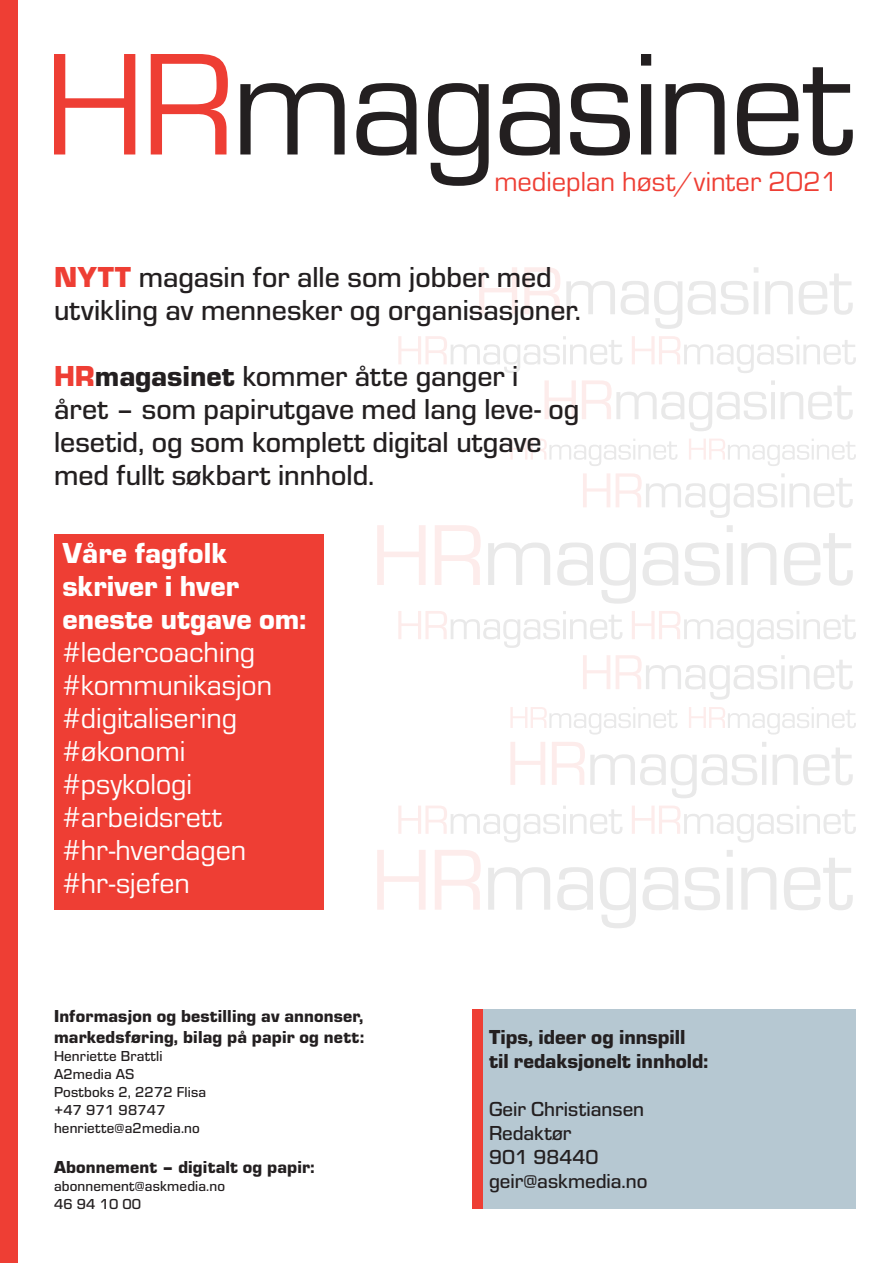
<style>
.page{position:relative;width:893px;height:1263px;background:#fff}
.page>*{position:absolute;margin:0;border:0;box-sizing:border-box;transform-origin:0 0}
.t1{font:500 30px/33px "Eurostile";color:#231f20}
.t2{font:30px/33px "Eurostile";color:#fff}
.t3{font:900 30px/33px "Eurostile";color:#fff}
.t4{font:28.5px "Eurostile";color:#ee3e34}
.t5{font:500 21px/24px "Eurostile";color:#231f20}
.t6{font:900 21px/24px "Eurostile";color:#231f20}
.t7{font:900 18px/21.6px "Eurostile";letter-spacing:.01em;color:#231f20}
.t8{font:500 15px/18px "Eurostile";letter-spacing:.01em;color:#231f20}
.s1{font-weight:900;color:#ee3e34}
.s2{font-weight:900}
</style>
<div class="page">
<div style="left:0;top:0;width:17px;height:1263px;background:#ee3e34"></div>
<svg style="left:240px;top:54px;width:613px;height:132px"></svg>
<svg style="left:54px;top:54px;width:174px;height:100px"></svg>
<svg style="left:566px;top:267px;width:287px;height:62px"></svg>
<svg style="left:479px;top:267px;width:81px;height:47px"></svg>
<svg style="left:545px;top:380px;width:308px;height:51px"></svg>
<svg style="left:689px;top:439px;width:167px;height:27px"></svg>
<svg style="left:510px;top:439px;width:167px;height:27px"></svg>
<svg style="left:689px;top:707px;width:167px;height:27px"></svg>
<svg style="left:510px;top:707px;width:167px;height:27px"></svg>
<svg style="left:583px;top:473px;width:270px;height:45px"></svg>
<svg style="left:583px;top:655px;width:270px;height:45px"></svg>
<svg style="left:510px;top:742px;width:343px;height:56px"></svg>
<svg style="left:488px;top:525px;width:365px;height:79px"></svg>
<svg style="left:377px;top:525px;width:104px;height:60px"></svg>
<svg style="left:488px;top:850px;width:365px;height:78px"></svg>
<svg style="left:377px;top:850px;width:104px;height:60px"></svg>
<svg style="left:632px;top:336px;width:224px;height:37px"></svg>
<svg style="left:398px;top:336px;width:224px;height:37px"></svg>
<svg style="left:632px;top:611px;width:224px;height:37px"></svg>
<svg style="left:398px;top:611px;width:224px;height:37px"></svg>
<svg style="left:632px;top:806px;width:224px;height:36px"></svg>
<svg style="left:398px;top:806px;width:224px;height:36px"></svg>
<div style="left:472px;top:1010px;width:384px;height:199px;background:#b6c8d2"></div>
<div style="left:472px;top:1010px;width:11px;height:199px;background:#ee3e34"></div>
<div style="left:54px;top:535px;width:269px;height:375px;background:#ee3e34"></div>
<p class="t4" style="left:494px;top:162px;width:346px">medieplan høst/vinter 2021</p>
<p class="t1" style="left:54px;top:259px;width:528px"><span class="s1">NYTT</span> magasin for alle som jobber med utvikling av mennesker og organisasjoner.</p>
<p class="t1" style="left:54px;top:358px;width:527px"><span class="s1">HR</span><span class="s2">magasinet</span> kommer åtte ganger i året – som papirutgave med lang leve- og lesetid, og som komplett digital utgave med fullt søkbart innhold.</p>
<p class="t3" style="left:63px;top:535px;width:245px">Våre fagfolk skriver i hver eneste utgave om:</p>
<p class="t2" style="left:63px;top:634px;width:211px">#ledercoaching #kommunikasjon #digitalisering #økonomi #psykologi #arbeidsrett #hr-hverdagen #hr-sjefen</p>
<p class="t7" style="left:54px;top:1004px;width:312px">Informasjon og bestilling av annonser, markedsføring, bilag på papir og nett:</p>
<p class="t8" style="left:54px;top:1046px;width:154px">Henriette Brattli<br>A2media AS<br>Postboks 2, 2272 Flisa +47 971 98747 henriette@a2media.no</p>
<p class="t7" style="left:54px;top:1155px;width:262px">Abonnement – digitalt og papir:</p>
<p class="t8" style="left:54px;top:1176px;width:173px">abonnement@askmedia.no<br>46 94 10 00</p>
<p class="t6" style="left:489px;top:1024px;width:221px">Tips, ideer og innspill til redaksjonelt innhold:</p>
<p class="t5" style="left:489px;top:1096px;width:160px">Geir Christiansen<br>Redaktør<br>901 98440 geir@askmedia.no</p>
</div>
